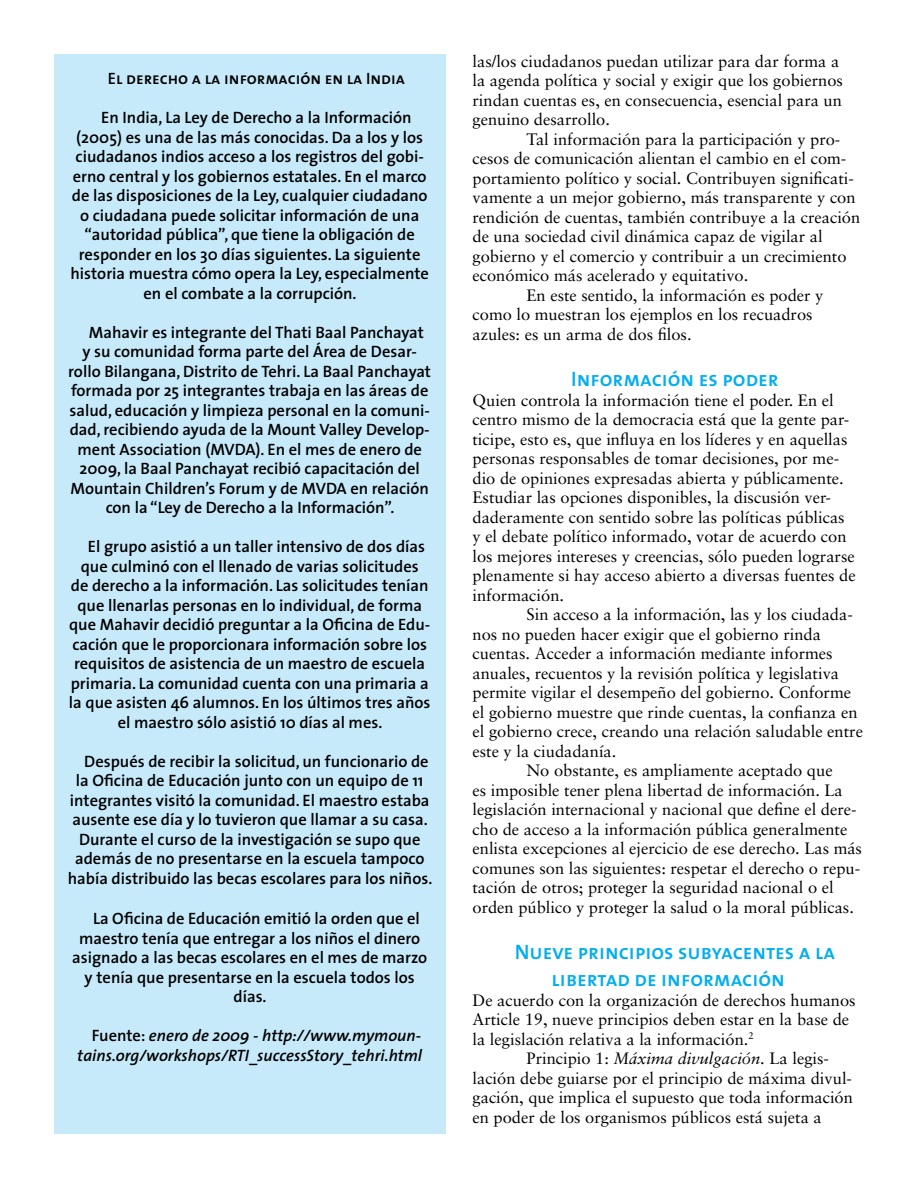
<style>
.page{position:relative;width:918px;height:1188px;background:#fff}
.page>*{position:absolute;margin:0;border:0;box-sizing:border-box;transform-origin:0 0}
.Extra_Material{font:21px/27px "The Sans Semi Bold Caps";color:#00aeef}
.t1{font:16.5px/19.5px "Sabon";color:#000}
.Extra_Material-2{font:600 16.5px "The Sans";color:#000}
.Extra_Material-3{font:italic 600 16.5px/19.5px "The Sans";color:#000;text-align:right}
.Extra_Material-4{font:16.5px "The Sans Semi Bold Caps";color:#000}
.s1{font-style:normal}
.s2{font-style:italic}
</style>
<div class="page">
<div style="left:54px;top:54px;width:392px;height:1080px;background:#c7eafb"></div>
<p class="Extra_Material-4" style="left:108px;top:65px;width:299px">El derecho a la información en la India</p>
<p class="Extra_Material-2" style="left:101px;top:104px;width:312px">En India, La Ley de Derecho a la Información</p>
<p class="Extra_Material-2" style="left:76px;top:124px;width:348px">(2005) es una de las más conocidas. Da a los y los</p>
<p class="Extra_Material-2" style="left:76px;top:143px;width:350px">ciudadanos indios acceso a los registros del gobi-</p>
<p class="Extra_Material-2" style="left:73px;top:163px;width:355px">erno central y los gobiernos estatales. En el marco</p>
<p class="Extra_Material-2" style="left:72px;top:182px;width:357px">de las disposiciones de la Ley, cualquier ciudadano</p>
<p class="Extra_Material-2" style="left:80px;top:202px;width:341px">o ciudadana puede solicitar información de una</p>
<p class="Extra_Material-2" style="left:85px;top:221px;width:332px">“autoridad pública”, que tiene la obligación de</p>
<p class="Extra_Material-2" style="left:79px;top:241px;width:343px">responder en los 30 días siguientes. La siguiente</p>
<p class="Extra_Material-2" style="left:70px;top:260px;width:360px">historia muestra cómo opera la Ley, especialmente</p>
<p class="Extra_Material-2" style="left:144px;top:280px;width:215px">en el combate a la corrupción.</p>
<p class="Extra_Material-2" style="left:89px;top:319px;width:336px">Mahavir es integrante del Thati Baal Panchayat</p>
<p class="Extra_Material-2" style="left:82px;top:338px;width:336px">y su comunidad forma parte del Área de Desar-</p>
<p class="Extra_Material-2" style="left:68px;top:358px;width:364px">rollo Bilangana, Distrito de Tehri. La Baal Panchayat</p>
<p class="Extra_Material-2" style="left:71px;top:377px;width:359px">formada por 25 integrantes trabaja en las áreas de</p>
<p class="Extra_Material-2" style="left:69px;top:397px;width:362px">salud, educación y limpieza personal en la comuni-</p>
<p class="Extra_Material-2" style="left:70px;top:416px;width:362px">dad, recibiendo ayuda de la Mount Valley Develop-</p>
<p class="Extra_Material-2" style="left:77px;top:436px;width:346px">ment Association (MVDA). En el mes de enero de</p>
<p class="Extra_Material-2" style="left:80px;top:455px;width:342px">2009, la Baal Panchayat recibió capacitación del</p>
<p class="Extra_Material-2" style="left:71px;top:475px;width:360px">Mountain Children’s Forum y de MVDA en relación</p>
<p class="Extra_Material-2" style="left:106px;top:494px;width:290px">con la “Ley de Derecho a la Información”.</p>
<p class="Extra_Material-2" style="left:88px;top:533px;width:339px">El grupo asistió a un taller intensivo de dos días</p>
<p class="Extra_Material-2" style="left:81px;top:553px;width:340px">que culminó con el llenado de varias solicitudes</p>
<p class="Extra_Material-2" style="left:71px;top:572px;width:359px">de derecho a la información. Las solicitudes tenían</p>
<p class="Extra_Material-2" style="left:77px;top:592px;width:346px">que llenarlas personas en lo individual, de forma</p>
<p class="Extra_Material-2" style="left:69px;top:611px;width:363px">que Mahavir decidió preguntar a la Oficina de Edu-</p>
<p class="Extra_Material-2" style="left:72px;top:631px;width:356px">cación que le proporcionara información sobre los</p>
<p class="Extra_Material-2" style="left:74px;top:650px;width:353px">requisitos de asistencia de un maestro de escuela</p>
<p class="Extra_Material-2" style="left:71px;top:670px;width:359px">primaria. La comunidad cuenta con una primaria a</p>
<p class="Extra_Material-2" style="left:69px;top:689px;width:363px">la que asisten 46 alumnos. En los últimos tres años</p>
<p class="Extra_Material-2" style="left:118px;top:709px;width:266px">el maestro sólo asistió 10 días al mes.</p>
<p class="Extra_Material-2" style="left:84px;top:748px;width:346px">Después de recibir la solicitud, un funcionario de</p>
<p class="Extra_Material-2" style="left:76px;top:767px;width:349px">la Oficina de Educación junto con un equipo de 11</p>
<p class="Extra_Material-2" style="left:70px;top:787px;width:361px">integrantes visitó la comunidad. El maestro estaba</p>
<p class="Extra_Material-2" style="left:72px;top:806px;width:357px">ausente ese día y lo tuvieron que llamar a su casa.</p>
<p class="Extra_Material-2" style="left:79px;top:826px;width:343px">Durante el curso de la investigación se supo que</p>
<p class="Extra_Material-2" style="left:75px;top:845px;width:351px">además de no presentarse en la escuela tampoco</p>
<p class="Extra_Material-2" style="left:68px;top:865px;width:366px">había distribuido las becas escolares para los niños.</p>
<p class="Extra_Material-2" style="left:93px;top:905px;width:328px">La Oficina de Educación emitió la orden que el</p>
<p class="Extra_Material-2" style="left:79px;top:925px;width:343px">maestro tenía que entregar a los niños el dinero</p>
<p class="Extra_Material-2" style="left:72px;top:944px;width:357px">asignado a las becas escolares en el mes de marzo</p>
<p class="Extra_Material-2" style="left:85px;top:964px;width:332px">y tenía que presentarse en la escuela todos los</p>
<p class="Extra_Material-2" style="left:234px;top:983px;width:35px">días.</p>
<p class="Extra_Material-3" style="left:77px;top:1026px;width:346px"><span class="s1">Fuente:</span> enero de 2009 - http://www.mymoun&shy;tains.org/workshops/RTI_successStory_tehri.html</p>
<p class="t1" style="left:472px;top:51px;width:372px">las/los ciudadanos puedan utilizar para dar forma a la agenda política y social y exigir que los gobiernos rindan cuentas es, en consecuencia, esencial para un genuino desarrollo.</p>
<p class="t1" style="left:472px;top:129px;width:389px;text-indent:54px">Tal información para la participación y pro&shy;cesos de comunicación alientan el cambio en el com&shy;portamiento político y social. Contribuyen significati&shy;vamente a un mejor gobierno, más transparente y con rendición de cuentas, también contribuye a la creación de una sociedad civil dinámica capaz de vigilar al gobierno y el comercio y contribuir a un crecimiento económico más acelerado y equitativo.</p>
<p class="t1" style="left:472px;top:285px;width:353px;text-indent:54px">En este sentido, la información es poder y como lo muestran los ejemplos en los recuadros azules: es un arma de dos filos.</p>
<p class="Extra_Material" style="left:571px;top:365px;width:209px">Información es poder</p>
<p class="t1" style="left:472px;top:390px;width:385px">Quien controla la información tiene el poder. En el centro mismo de la democracia está que la gente par&shy;ticipe, esto es, que influya en los líderes y en aquellas personas responsables de tomar decisiones, por me&shy;dio de opiniones expresadas abierta y públicamente.<br>Estudiar las opciones disponibles, la discusión ver&shy;daderamente con sentido sobre las políticas públicas y el debate político informado, votar de acuerdo con los mejores intereses y creencias, sólo pueden lograrse plenamente si hay acceso abierto a diversas fuentes de información.</p>
<p class="t1" style="left:472px;top:605px;width:392px;text-indent:54px">Sin acceso a la información, las y los ciudada&shy;nos no pueden hacer exigir que el gobierno rinda cuentas. Acceder a información mediante informes anuales, recuentos y la revisión política y legislativa permite vigilar el desempeño del gobierno. Conforme el gobierno muestre que rinde cuentas, la confianza en el gobierno crece, creando una relación saludable entre este y la ciudadanía.</p>
<p class="t1" style="left:472px;top:761px;width:391px;text-indent:54px">No obstante, es ampliamente aceptado que<br>es imposible tener plena libertad de información. La legislación internacional y nacional que define el dere&shy;cho de acceso a la información pública generalmente enlista excepciones al ejercicio de ese derecho. Las más comunes son las siguientes: respetar el derecho o repu&shy;tación de otros; proteger la seguridad nacional o el orden público y proteger la salud o la moral públicas.</p>
<p class="Extra_Material" style="left:552px;top:938px;width:285px;text-indent:-37px">Nueve principios subyacentes a la libertad de información</p>
<p class="t1" style="left:472px;top:990px;width:385px">De acuerdo con la organización de derechos humanos<br>Article 19, nueve principios deben estar en la base de la legislación relativa a la información.<sup>2</sup></p>
<p class="t1" style="left:472px;top:1049px;width:382px;text-indent:54px">Principio 1: <span class="s2">Máxima divulgación.</span> La legis&shy;lación debe guiarse por el principio de máxima divul&shy;gación, que implica el supuesto que toda información en poder de los organismos públicos está sujeta a</p>
</div>
